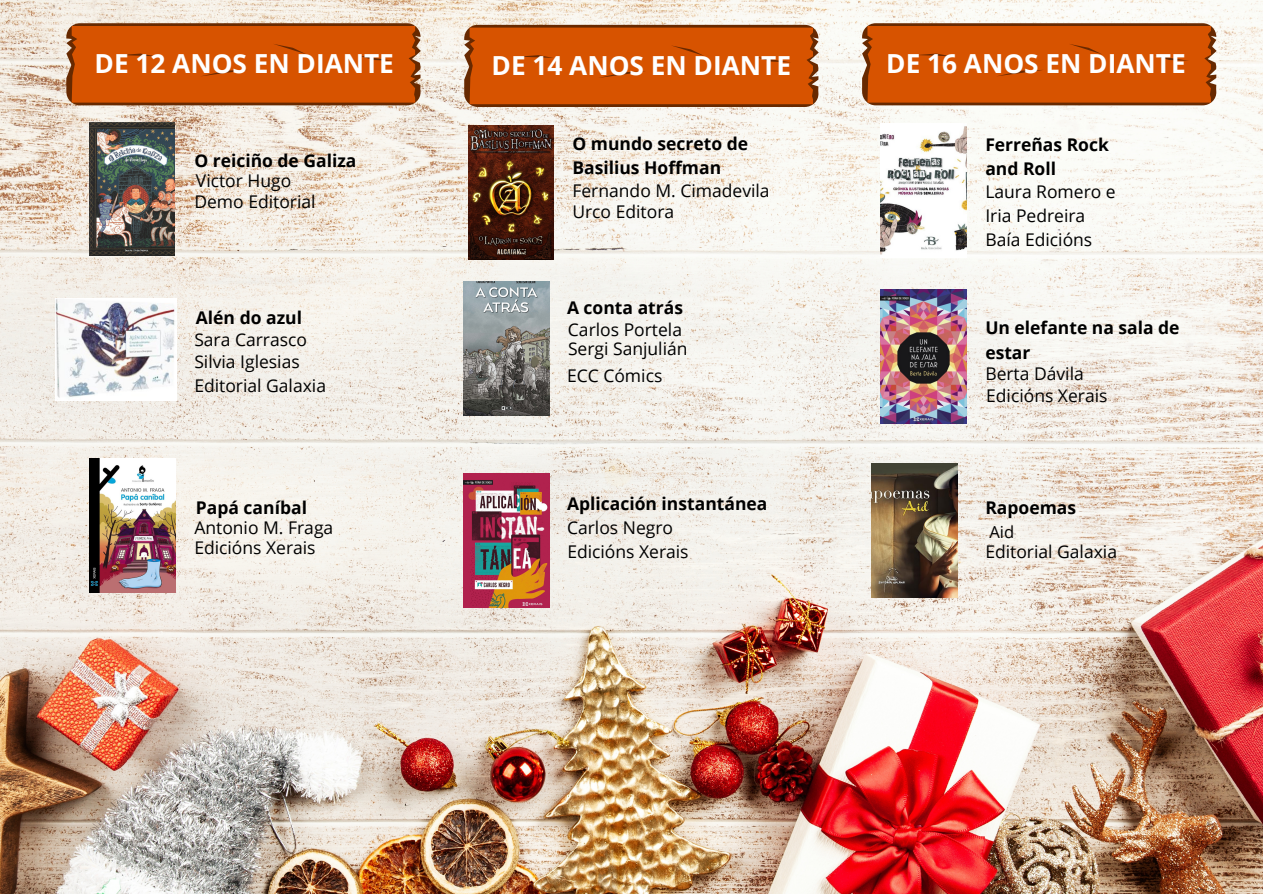
<style>
.page{position:relative;width:1263px;height:894px;background:#fff}
.page>*{position:absolute;margin:0;border:0;box-sizing:border-box;transform-origin:0 0}
.t1{font:700 26.25px "Open Sans";color:#fff}
.t2{font:17.55px/23.5px "Open Sans";color:#000}
.t3{font:700 17.55px/24px "Open Sans";color:#000}
.t4{font:16.5px "Open Sans";color:#000}
</style>
<div class="page">
<img style="left:0;top:0;width:1263px;height:893px">
<svg style="left:66px;top:23px;width:355px;height:82px;background:#cd5103"></svg>
<svg style="left:464px;top:25px;width:355px;height:82px;background:#cc5103"></svg>
<svg style="left:862px;top:23px;width:355px;height:82px;background:#cd5204"></svg>
<img style="left:464px;top:281px;width:85px;height:134px">
<img style="left:872px;top:463px;width:85px;height:134px">
<img style="left:880px;top:289px;width:86px;height:134px">
<img style="left:880px;top:124px;width:86px;height:134px">
<img style="left:89px;top:122px;width:86px;height:134px">
<img style="left:468px;top:125px;width:86px;height:134px">
<img style="left:90px;top:458px;width:85px;height:134px">
<img style="left:56px;top:299px;width:120px;height:101px">
<img style="left:464px;top:473px;width:85px;height:134px">
<p class="t1" style="left:95px;top:45px;width:301px">DE 12 ANOS EN DIANTE</p>
<p class="t1" style="left:492px;top:47px;width:301px">DE 14 ANOS EN DIANTE</p>
<p class="t1" style="left:886px;top:45px;width:301px">DE 16 ANOS EN DIANTE</p>
<p class="t3" style="left:194px;top:148px;width:164px">O reiciño de Galiza</p>
<p class="t2" style="left:196px;top:168px;width:97px">Victor Hugo</p>
<p class="t2" style="left:194px;top:189px;width:123px">Demo Editorial</p>
<p class="t3" style="left:196px;top:305px;width:108px">Alén do azul</p>
<p class="t2" style="left:194px;top:327px;width:114px">Sara Carrasco</p>
<p class="t2" style="left:194px;top:373px;width:133px">Editorial Galaxia</p>
<p class="t2" style="left:194px;top:350px;width:107px">Silvia Iglesias</p>
<p class="t3" style="left:196px;top:495px;width:113px">Papá caníbal</p>
<p class="t2" style="left:194px;top:515px;width:140px">Antonio M. Fraga</p>
<p class="t2" style="left:194px;top:535px;width:123px">Edicións Xerais</p>
<p class="t3" style="left:572px;top:131px;width:177px">O mundo secreto de<br>Basilius Hoffman</p>
<p class="t2" style="left:572px;top:178px;width:199px">Fernando M. Cimadevila</p>
<p class="t2" style="left:572px;top:199px;width:103px">Urco Editora</p>
<p class="t3" style="left:567px;top:295px;width:117px">A conta atrás</p>
<p class="t2" style="left:568px;top:317px;width:116px">Carlos Portela</p>
<p class="t2" style="left:567px;top:363px;width:97px">ECC Cómics</p>
<p class="t2" style="left:568px;top:336px;width:121px">Sergi Sanjulián</p>
<p class="t3" style="left:567px;top:490px;width:202px">Aplicación instantánea</p>
<p class="t2" style="left:567px;top:515px;width:108px">Carlos Negro</p>
<p class="t2" style="left:567px;top:539px;width:123px">Edicións Xerais</p>
<p class="t3" style="left:985px;top:132px;width:125px;line-height:23.5px">Ferreñas Rock and Roll</p>
<p class="t2" style="left:985px;top:180px;width:132px">Laura Romero e<br>Iria Pedreira</p>
<p class="t2" style="left:985px;top:227px;width:108px">Baía Edicións</p>
<p class="t3" style="left:985px;top:315px;width:196px">Un elefante na sala de estar</p>
<p class="t2" style="left:985px;top:361px;width:100px">Berta Dávila</p>
<p class="t2" style="left:986px;top:383px;width:123px">Edicións Xerais</p>
<p class="t3" style="left:985px;top:495px;width:92px">Rapoemas</p>
<p class="t4" style="left:989px;top:520px;width:26px">Aid</p>
<p class="t2" style="left:985px;top:539px;width:133px">Editorial Galaxia</p>
</div>
